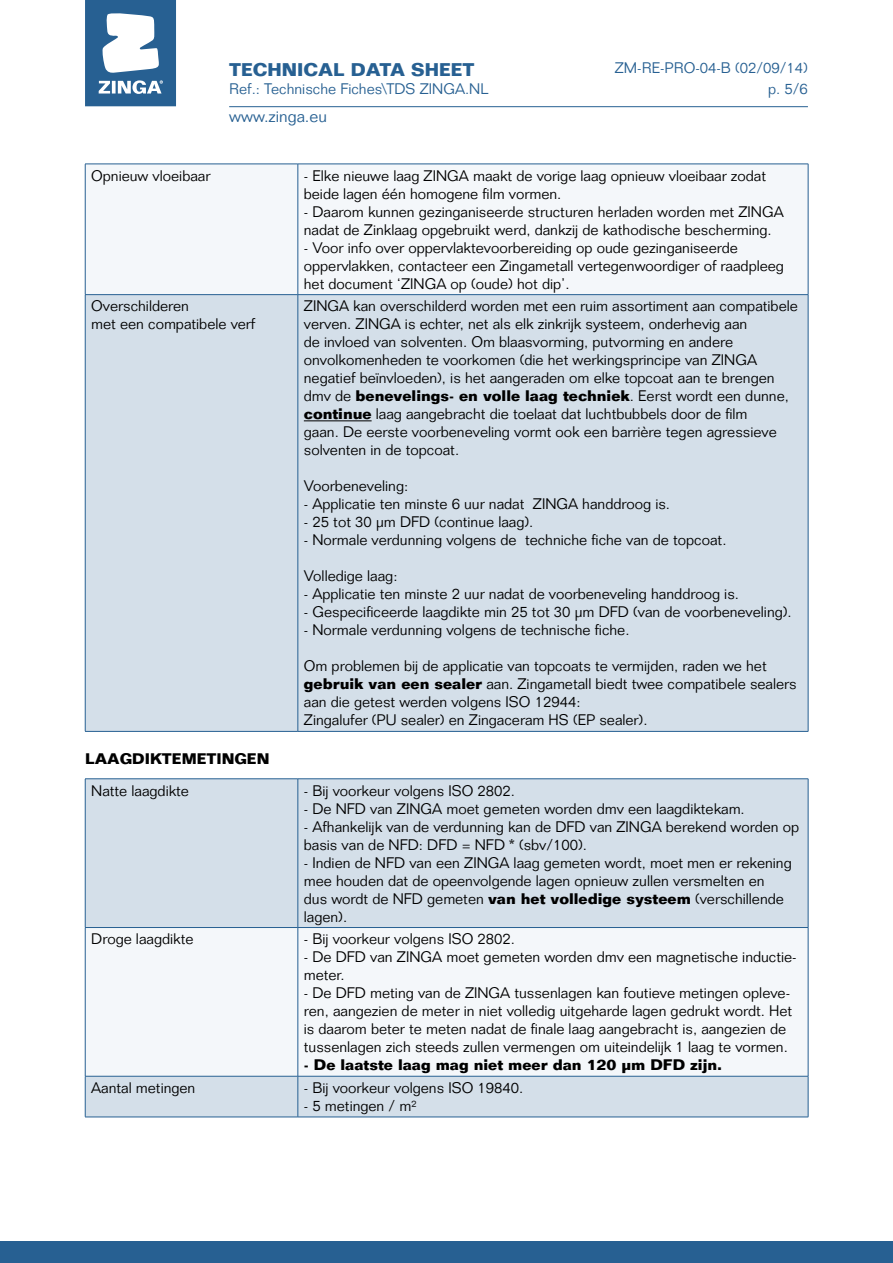
<style>
.page{position:relative;width:893px;height:1263px;background:#fff}
.page>*{position:absolute;margin:0;border:0;box-sizing:border-box;transform-origin:0 0}
.t1{font:700 18px "Folio Std";color:#276092}
.t2{font:300 16.5px "Folio Std";color:#276092}
.t3{font:300 15px/18px "Folio Std";color:#000}
.t4{font:300 15px "Folio Std";color:#276092}
.t5{font:700 15px "Folio Std";color:#000}
.s1{font-weight:700}
</style>
<div class="page">
<svg style="left:85px;top:0;width:91px;height:106px"></svg>
<hr style="left:229px;top:106px;width:579px;height:1px;background:#276092">
<div style="left:0;top:1242px;width:893px;height:21px;background:#276092"></div>
<div style="left:86px;top:165px;width:722px;height:129px;background:#f4f7fa"></div>
<div style="left:86px;top:295px;width:722px;height:436px;background:#d4dfe9"></div>
<hr style="left:85px;top:164px;width:213px;height:1px;background:#276092">
<hr style="left:85px;top:164px;width:1px;height:130px;background:#276092">
<hr style="left:298px;top:164px;width:510px;height:1px;background:#276092">
<hr style="left:298px;top:164px;width:1px;height:130px;background:#276092">
<hr style="left:808px;top:164px;width:1px;height:130px;background:#276092">
<hr style="left:85px;top:294px;width:213px;height:1px;background:#276092">
<hr style="left:85px;top:295px;width:1px;height:436px;background:#276092">
<hr style="left:298px;top:294px;width:510px;height:1px;background:#276092">
<hr style="left:298px;top:295px;width:1px;height:436px;background:#276092">
<hr style="left:808px;top:295px;width:1px;height:436px;background:#276092">
<hr style="left:85px;top:731px;width:213px;height:1px;background:#276092">
<hr style="left:298px;top:731px;width:510px;height:1px;background:#276092">
<hr style="left:304px;top:420px;width:68px;height:1px;background:#000">
<div style="left:86px;top:779px;width:722px;height:338px;background:#d4dfe9"></div>
<div style="left:86px;top:928px;width:722px;height:148px;background:#f4f7fa"></div>
<hr style="left:85px;top:778px;width:213px;height:1px;background:#276092">
<hr style="left:85px;top:779px;width:1px;height:148px;background:#276092">
<hr style="left:298px;top:778px;width:510px;height:1px;background:#276092">
<hr style="left:298px;top:779px;width:1px;height:148px;background:#276092">
<hr style="left:808px;top:779px;width:1px;height:148px;background:#276092">
<hr style="left:85px;top:927px;width:213px;height:1px;background:#276092">
<hr style="left:85px;top:928px;width:1px;height:148px;background:#276092">
<hr style="left:298px;top:927px;width:510px;height:1px;background:#276092">
<hr style="left:298px;top:928px;width:1px;height:148px;background:#276092">
<hr style="left:808px;top:928px;width:1px;height:148px;background:#276092">
<hr style="left:85px;top:1076px;width:213px;height:1px;background:#276092">
<hr style="left:85px;top:1076px;width:1px;height:41px;background:#276092">
<hr style="left:298px;top:1076px;width:510px;height:1px;background:#276092">
<hr style="left:298px;top:1076px;width:1px;height:41px;background:#276092">
<hr style="left:808px;top:1076px;width:1px;height:41px;background:#276092">
<hr style="left:85px;top:1117px;width:213px;height:1px;background:#276092">
<hr style="left:298px;top:1117px;width:510px;height:1px;background:#276092">
<p class="t1" style="left:229px;top:58px;width:247px">TECHNICAL DATA SHEET</p>
<p class="t4" style="left:229px;top:79px;width:261px">Ref.: Technische Fiches\TDS ZINGA.NL</p>
<p class="t2" style="left:229px;top:106px;width:99px">www.zinga.eu</p>
<p class="t4" style="left:615px;top:59px;width:195px">ZM-RE-PRO-04-B (02/09/14)</p>
<p class="t4" style="left:768px;top:79px;width:41px">p. 5/6</p>
<p class="t3" style="left:91px;top:166px;width:121px">Opnieuw vloeibaar</p>
<p class="t3" style="left:304px;top:166px;width:464px">- Elke nieuwe laag ZINGA maakt de vorige laag opnieuw vloeibaar zodat beide lagen één homogene film vormen.</p>
<p class="t3" style="left:304px;top:202px;width:481px">- Daarom kunnen gezinganiseerde structuren herladen worden met ZINGA nadat de Zinklaag opgebruikt werd, dankzij de kathodische bescherming.</p>
<p class="t3" style="left:304px;top:238px;width:482px">- Voor info over oppervlaktevoorbereiding op oude gezinganiseerde oppervlakken, contacteer een Zingametall vertegenwoordiger of raadpleeg het document ‘ZINGA op (oude) hot dip’.</p>
<p class="t3" style="left:91px;top:297px;width:166px">Overschilderen<br>met een compatibele verf</p>
<p class="t3" style="left:304px;top:297px;width:495px">ZINGA kan overschilderd worden met een ruim assortiment aan compatibele verven. ZINGA is echter, net als elk zinkrijk systeem, onderhevig aan<br>de invloed van solventen. Om blaasvorming, putvorming en andere onvolkomenheden te voorkomen (die het werkingsprincipe van ZINGA negatief beïnvloeden), is het aangeraden om elke topcoat aan te brengen dmv de <span class="s1">benevelings- en volle laag techniek</span>. Eerst wordt een dunne, <span class="s1">continue</span> laag aangebracht die toelaat dat luchtbubbels door de film<br>gaan. De eerste voorbeneveling vormt ook een barrière tegen agressieve solventen in de topcoat.</p>
<p class="t3" style="left:304px;top:477px;width:106px">Voorbeneveling:</p>
<p class="t3" style="left:304px;top:495px;width:368px">- Applicatie ten minste 6 uur nadat ZINGA handdroog is.</p>
<p class="t3" style="left:304px;top:513px;width:231px">- 25 tot 30 μm DFD (continue laag).</p>
<p class="t3" style="left:304px;top:531px;width:424px">- Normale verdunning volgens de techniche fiche van de topcoat.</p>
<p class="t3" style="left:304px;top:567px;width:95px">Volledige laag:</p>
<p class="t3" style="left:304px;top:585px;width:437px">- Applicatie ten minste 2 uur nadat de voorbeneveling handdroog is.</p>
<p class="t3" style="left:304px;top:603px;width:489px">- Gespecificeerde laagdikte min 25 tot 30 μm DFD (van de voorbeneveling).</p>
<p class="t3" style="left:304px;top:621px;width:327px">- Normale verdunning volgens de technische fiche.</p>
<p class="t3" style="left:304px;top:657px;width:494px">Om problemen bij de applicatie van topcoats te vermijden, raden we het <span class="s1">gebruik van een sealer</span> aan. Zingametall biedt twee compatibele sealers aan die getest werden volgens ISO 12944:<br>Zingalufer (PU sealer) en Zingaceram HS (EP sealer).</p>
<p class="t5" style="left:85px;top:749px;width:13px">Laag</p>
<p class="t5" style="left:132px;top:749px;width:42px">diktemetingen</p>
<p class="t3" style="left:91px;top:781px;width:99px">Natte laagdikte</p>
<p class="t3" style="left:304px;top:781px;width:213px">- Bij voorkeur volgens ISO 2802.</p>
<p class="t3" style="left:304px;top:799px;width:442px">- De NFD van ZINGA moet gemeten worden dmv een laagdiktekam.</p>
<p class="t3" style="left:304px;top:817px;width:497px">- Afhankelijk van de verdunning kan de DFD van ZINGA berekend worden op basis van de NFD: DFD = NFD * (sbv/100).</p>
<p class="t3" style="left:304px;top:853px;width:489px">- Indien de NFD van een ZINGA laag gemeten wordt, moet men er rekening mee houden dat de opeenvolgende lagen opnieuw zullen versmelten en<br>dus wordt de NFD gemeten <span class="s1">van het volledige systeem</span> (verschillende lagen).</p>
<p class="t3" style="left:91px;top:930px;width:104px">Droge laagdikte</p>
<p class="t3" style="left:304px;top:930px;width:213px">- Bij voorkeur volgens ISO 2802.</p>
<p class="t3" style="left:304px;top:948px;width:494px">- De DFD van ZINGA moet gemeten worden dmv een magnetische inductie&shy;meter.</p>
<p class="t3" style="left:304px;top:984px;width:490px">- De DFD meting van de ZINGA tussenlagen kan foutieve metingen opleve&shy;ren, aangezien de meter in niet volledig uitgeharde lagen gedrukt wordt. Het is daarom beter te meten nadat de finale laag aangebracht is, aangezien de tussenlagen zich steeds zullen vermengen om uiteindelijk 1 laag te vormen.</p>
<p class="t5" style="left:304px;top:1056px;width:420px">- De laatste laag mag niet meer dan 120 µm DFD zijn.</p>
<p class="t3" style="left:91px;top:1079px;width:106px">Aantal metingen</p>
<p class="t3" style="left:304px;top:1079px;width:221px">- Bij voorkeur volgens ISO 19840.</p>
<p class="t3" style="left:304px;top:1097px;width:114px">- 5 metingen / m²</p>
</div>
